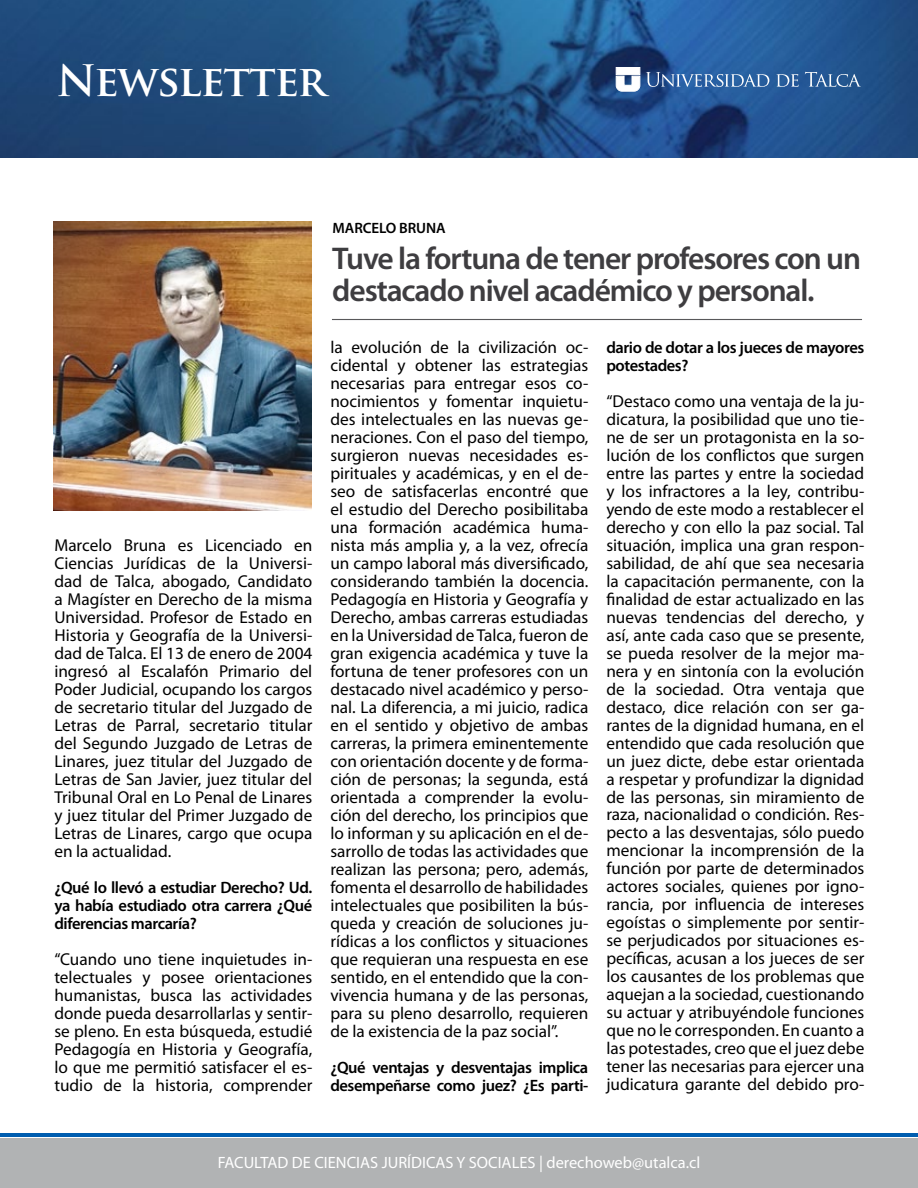
<style>
.page{position:relative;width:918px;height:1188px;background:#fff}
.page>*{position:absolute;margin:0;border:0;box-sizing:border-box;transform-origin:0 0}
.t1{font:700 42.3px "Trajan Pro";letter-spacing:-.025em;color:#fff}
.t2{font:600 31.5px/31.8px "Myriad Pro";letter-spacing:-.035em;color:#3e3d40}
.t3{font:17.25px/18px "Myriad Pro";color:#000;text-align:justify}
.t4{font:600 16.5px/18px "Myriad Pro";letter-spacing:-.025em;color:#000}
.t5{font:16.35px "Myriad Pro";color:#fff}
.t6{font:600 15px "Myriad Pro";letter-spacing:-.005em;color:#000}
</style>
<div class="page">
<div style="left:0;top:1138px;width:918px;height:50px;background:#b1b3b4"></div>
<img style="left:0;top:0;width:918px;height:157px">
<svg style="left:646px;top:72px;width:123px;height:15px;background:#557eb2"></svg>
<svg style="left:776px;top:74px;width:23px;height:13px"></svg>
<svg style="left:805px;top:72px;width:56px;height:15px"></svg>
<svg style="left:616px;top:67px;width:24px;height:24px"></svg>
<hr style="left:0;top:1133px;width:918px;height:3px;background:#005eb0">
<hr style="left:332px;top:319px;width:530px;height:1px;background:#58585a">
<img style="left:54px;top:222px;width:258px;height:289px">
<h1 class="t1" style="left:56px;top:55px;width:271px">Newsletter</h1>
<p class="t6" style="left:333px;top:220px;width:114px">Marcelo Bruna</p>
<p class="t3" style="left:54px;top:537px;width:260px">Marcelo Bruna es Licenciado en Ciencias Jurídicas de la Universi&shy;dad de Talca, abogado, Candidato a Magíster en Derecho de la misma Universidad. Profesor de Estado en Historia y Geografía de la Universi&shy;dad de Talca. El 13 de enero de 2004 ingresó al Escalafón Primario del Poder Judicial, ocupando los cargos de secretario titular del Juzgado de Letras de Parral, secretario titular del Segundo Juzgado de Letras de Linares, juez titular del Juzgado de Letras de San Javier, juez titular del Tribunal Oral en Lo Penal de Linares y juez titular del Primer Juzgado de Letras de Linares, cargo que ocupa en la actualidad.</p>
<p class="t4" style="left:54px;top:879px;width:259px;text-align:justify">¿Qué lo llevó a estudiar Derecho? Ud. ya había estudiado otra carrera ¿Qué diferencias marcaría?</p>
<p class="t3" style="left:54px;top:951px;width:260px">“Cuando uno tiene inquietudes in&shy;telectuales y posee orientaciones humanistas, busca las actividades donde pueda desarrollarlas y sentir&shy;se pleno. En esta búsqueda, estudié Pedagogía en Historia y Geografía, lo que me permitió satisfacer el es&shy;tudio de la historia, comprender</p>
<h2 class="t2" style="left:332px;top:243px;width:530px">Tuve la fortuna de tener profesores con un destacado nivel académico y personal.</h2>
<p class="t3" style="left:330px;top:339px;width:260px">la evolución de la civilización oc&shy;cidental y obtener las estrategias necesarias para entregar esos co&shy;nocimientos y fomentar inquietu&shy;des intelectuales en las nuevas ge&shy;neraciones. Con el paso del tiempo, surgieron nuevas necesidades es&shy;pirituales y académicas, y en el de&shy;seo de satisfacerlas encontré que el estudio del Derecho posibilitaba una formación académica huma&shy;nista más amplia y, a la vez, ofrecía un campo laboral más diversificado, considerando también la docencia.<br>Pedagogía en Historia y Geografía y Derecho, ambas carreras estudiadas en la Universidad de Talca, fueron de gran exigencia académica y tuve la fortuna de tener profesores con un destacado nivel académico y perso&shy;nal. La diferencia, a mi juicio, radica en el sentido y objetivo de ambas carreras, la primera eminentemente con orientación docente y de forma&shy;ción de personas; la segunda, está orientada a comprender la evolu&shy;ción del derecho, los principios que lo informan y su aplicación en el de&shy;sarrollo de todas las actividades que realizan las persona; pero, además, fomenta el desarrollo de habilidades intelectuales que posibiliten la bús&shy;queda y creación de soluciones ju&shy;rídicas a los conflictos y situaciones que requieran una respuesta en ese sentido, en el entendido que la con&shy;vivencia humana y de las personas, para su pleno desarrollo, requieren de la existencia de la paz social”.</p>
<p class="t4" style="left:330px;top:1059px;width:260px">¿Qué ventajas y desventajas implica desempeñarse como juez? ¿Es parti-</p>
<p class="t4" style="left:606px;top:338px;width:259px">dario de dotar a los jueces de mayores potestades?</p>
<p class="t3" style="left:606px;top:392px;width:260px">“Destaco como una ventaja de la ju&shy;dicatura, la posibilidad que uno tie&shy;ne de ser un protagonista en la so&shy;lución de los conflictos que surgen entre las partes y entre la sociedad y los infractores a la ley, contribu&shy;yendo de este modo a restablecer el derecho y con ello la paz social. Tal situación, implica una gran respon&shy;sabilidad, de ahí que sea necesaria la capacitación permanente, con la finalidad de estar actualizado en las nuevas tendencias del derecho, y así, ante cada caso que se presente, se pueda resolver de la mejor ma&shy;nera y en sintonía con la evolución de la sociedad. Otra ventaja que destaco, dice relación con ser ga&shy;rantes de la dignidad humana, en el entendido que cada resolución que un juez dicte, debe estar orientada a respetar y profundizar la dignidad de las personas, sin miramiento de raza, nacionalidad o condición. Res&shy;pecto a las desventajas, sólo puedo mencionar la incomprensión de la función por parte de determinados actores sociales, quienes por igno&shy;rancia, por influencia de intereses egoístas o simplemente por sentir&shy;se perjudicados por situaciones es&shy;pecíficas, acusan a los jueces de ser los causantes de los problemas que aquejan a la sociedad, cuestionando su actuar y atribuyéndole funciones que no le corresponden. En cuanto a las potestades, creo que el juez debe tener las necesarias para ejercer una judicatura garante del debido pro-</p>
<p class="t5" style="left:218px;top:1154px;width:484px">FACULTAD DE CIENCIAS JURÍDICAS Y SOCIALES | derechoweb@utalca.cl</p>
</div>
